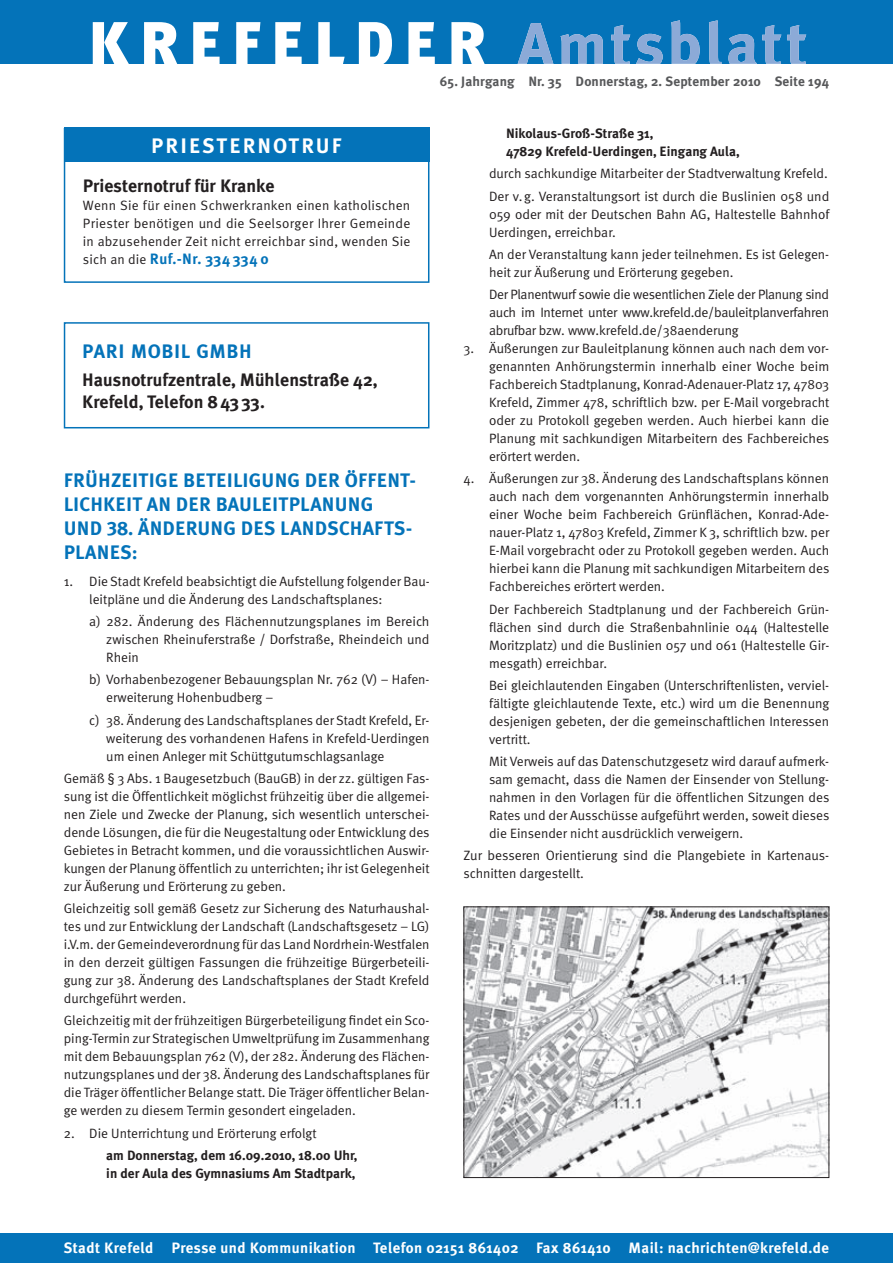
<style>
.page{position:relative;width:893px;height:1263px;background:#fff}
.page>*{position:absolute;margin:0;border:0;box-sizing:border-box;transform-origin:0 0}
.t1{font:700 21px "Meta Plus";letter-spacing:.1em;color:#fff}
.t2{font:700 19.5px/24px "Meta Plus";letter-spacing:.01em;color:#0473b9}
.t3{font:700 19.5px "Meta Plus";letter-spacing:.03em;color:#0473b9}
.t4{font:700 18px/21.6px "Meta Plus";color:#231f20}
.t5{font:700 15px "Meta Plus";letter-spacing:.025em;color:#fff}
.t6{font:700 15px "Meta Plus";letter-spacing:.035em;color:#0473b9}
.t7{font:13.5px/18px "Meta Normal";color:#231f20;text-align:justify}
.t8{font:700 13.5px/18px "Meta Plus";color:#231f20}
.t9{font:700 13.5px "Meta Plus";letter-spacing:.01em;color:#57585a}
.s1{font-family:"Meta Normal";font-weight:400;font-size:13.5px;color:#231f20}
.s2{font-family:"Meta Plus Bold Caps";font-weight:400}
</style>
<div class="page">
<div style="left:0;top:0;width:893px;height:64px;background:#0473b9"></div>
<svg style="left:93px;top:22px;width:392px;height:42px"></svg>
<svg style="left:517px;top:20px;width:289px;height:44px"></svg>
<div style="left:0;top:1233px;width:893px;height:30px;background:#0473b9"></div>
<img style="left:465px;top:908px;width:362px;height:268px">
<div style="left:463px;top:906px;width:366px;height:272px;border:1px solid #231f20"></div>
<div style="left:64px;top:128px;width:365px;height:155px;border:2px solid #0473b9"></div>
<div style="left:64px;top:128px;width:365px;height:34px;background:#0473b9"></div>
<div style="left:64px;top:322px;width:365px;height:106px;border:2px solid #0473b9"></div>
<p class="t9" style="left:440px;top:76px;width:391px">65. Jahrgang Nr. 35 Donnerstag, 2. September 2010 Seite 194</p>
<h1 class="t1" style="left:151px;top:137px;width:192px">PRIESTERNOTRUF</h1>
<h3 class="t4" style="left:83px;top:176px;width:193px">Priesternotruf für Kranke</h3>
<p class="t7" style="left:83px;top:198px;width:329px">Wenn Sie für einen Schwerkranken einen katholischen Priester benötigen und die Seelsorger Ihrer Gemeinde in abzusehender Zeit nicht erreichbar sind, wenden Sie</p>
<p class="t6" style="left:83px;top:253px;width:187px"><span class="s1">sich an die</span> Ruf.-Nr. 334 334 0</p>
<h2 class="t3" style="left:82px;top:343px;width:171px">PARI MOBIL GMBH</h2>
<h3 class="t4" style="left:82px;top:370px;width:297px">Hausnotrufzentrale, Mühlenstraße 42,<br>Krefeld, Telefon 8 43 33.</h3>
<h2 class="t2" style="left:64px;top:470px;width:354px">FRÜHZEITIGE BETEILIGUNG DER ÖFFENT-<br>LICHKEIT AN DER BAULEITPLANUNG<br>UND <span class="s2">38.</span> ÄNDERUNG DES LANDSCHAFTS-<br>PLANES:</h2>
<p class="t7" style="left:89px;top:573px;width:342px;text-indent:-26px">1. Die Stadt Krefeld beabsichtigt die Aufstellung folgender Bau&shy;leitpläne und die Änderung des Landschaftsplanes:</p>
<p class="t7" style="left:106px;top:613px;width:325px;text-indent:-17px">a) 282. Änderung des Flächennutzungsplanes im Bereich zwischen Rheinuferstraße / Dorfstraße, Rheindeich und Rhein</p>
<p class="t7" style="left:106px;top:672px;width:325px;text-indent:-17px">b) Vorhabenbezogener Bebauungsplan Nr. 762 (V) – Hafen&shy;erweiterung Hohenbudberg –</p>
<p class="t7" style="left:106px;top:712px;width:325px;text-indent:-17px">c) 38. Änderung des Landschaftsplanes der Stadt Krefeld, Er&shy;weiterung des vorhandenen Hafens in Krefeld-Uerdingen um einen Anleger mit Schüttgutumschlagsanlage</p>
<p class="t7" style="left:64px;top:770px;width:367px">Gemäß § 3 Abs. 1 Baugesetzbuch (BauGB) in der zz. gültigen Fas&shy;sung ist die Öffentlichkeit möglichst frühzeitig über die allgemei&shy;nen Ziele und Zwecke der Planung, sich wesentlich unterschei&shy;dende Lösungen, die für die Neugestaltung oder Entwicklung des Gebietes in Betracht kommen, und die voraussichtlichen Auswir&shy;kungen der Planung öffentlich zu unterrichten; ihr ist Gelegenheit zur Äußerung und Erörterung zu geben.</p>
<p class="t7" style="left:64px;top:900px;width:367px">Gleichzeitig soll gemäß Gesetz zur Sicherung des Naturhaushal&shy;tes und zur Entwicklung der Landschaft (Landschaftsgesetz – LG) i.V.m. der Gemeindeverordnung für das Land Nordrhein-Westfalen in den derzeit gültigen Fassungen die frühzeitige Bürgerbeteili&shy;gung zur 38. Änderung des Landschaftsplanes der Stadt Krefeld durchgeführt werden.</p>
<p class="t7" style="left:64px;top:1013px;width:367px">Gleichzeitig mit der frühzeitigen Bürgerbeteiligung findet ein Sco&shy;ping-Termin zur Strategischen Umweltprüfung im Zusammenhang mit dem Bebauungsplan 762 (V), der 282. Änderung des Flächen&shy;nutzungsplanes und der 38. Änderung des Landschaftsplanes für die Träger öffentlicher Belange statt. Die Träger öffentlicher Belan&shy;ge werden zu diesem Termin gesondert eingeladen.</p>
<p class="t7" style="left:64px;top:1125px;width:254px">2. Die Unterrichtung und Erörterung erfolgt</p>
<p class="t8" style="left:106px;top:1147px;width:253px">am Donnerstag, dem 16.09.2010, 18.00 Uhr, in der Aula des Gymnasiums Am Stadtpark,</p>
<p class="t8" style="left:506px;top:125px;width:235px">Nikolaus-Groß-Straße 31,<br>47829 Krefeld-Uerdingen, Eingang Aula,</p>
<p class="t7" style="left:489px;top:164px;width:342px;line-height:22.2px">durch sachkundige Mitarbeiter der Stadtverwaltung Krefeld.<br>Der v. g. Veranstaltungsort ist durch die Buslinien 058 und</p>
<p class="t7" style="left:489px;top:206px;width:342px">059 oder mit der Deutschen Bahn AG, Haltestelle Bahnhof<br>Uerdingen, erreichbar.</p>
<p class="t7" style="left:489px;top:246px;width:342px">An der Veranstaltung kann jeder teilnehmen. Es ist Gelegen&shy;heit zur Äußerung und Erörterung gegeben.</p>
<p class="t7" style="left:489px;top:286px;width:342px">Der Planentwurf sowie die wesentlichen Ziele der Planung sind auch im Internet unter www.krefeld.de/bauleitplanverfahren abrufbar bzw. www.krefeld.de/38aenderung</p>
<p class="t7" style="left:489px;top:340px;width:342px;text-indent:-26px">3. Äußerungen zur Bauleitplanung können auch nach dem vor&shy;genannten Anhörungstermin innerhalb einer Woche beim Fachbereich Stadtplanung, Konrad-Adenauer-Platz 17, 47803<br>Krefeld, Zimmer 478, schriftlich bzw. per E-Mail vorgebracht oder zu Protokoll gegeben werden. Auch hierbei kann die Planung mit sachkundigen Mitarbeitern des Fachbereiches erörtert werden.</p>
<p class="t7" style="left:489px;top:471px;width:342px;text-indent:-26px">4. Äußerungen zur 38. Änderung des Landschaftsplans können auch nach dem vorgenannten Anhörungstermin innerhalb einer Woche beim Fachbereich Grünflächen, Konrad-Ade&shy;nauer-Platz 1, 47803 Krefeld, Zimmer K 3, schriftlich bzw. per E-Mail vorgebracht oder zu Protokoll gegeben werden. Auch hierbei kann die Planung mit sachkundigen Mitarbeitern des Fachbereiches erörtert werden.</p>
<p class="t7" style="left:489px;top:601px;width:342px">Der Fachbereich Stadtplanung und der Fachbereich Grün&shy;flächen sind durch die Straßenbahnlinie 044 (Haltestelle Moritzplatz) und die Buslinien 057 und 061 (Haltestelle Gir&shy;mesgath) erreichbar.</p>
<p class="t7" style="left:489px;top:677px;width:342px">Bei gleichlautenden Eingaben (Unterschriftenlisten, verviel&shy;fältigte gleichlautende Texte, etc.) wird um die Benennung desjenigen gebeten, der die gemeinschaftlichen Interessen vertritt.</p>
<p class="t7" style="left:489px;top:753px;width:342px">Mit Verweis auf das Datenschutzgesetz wird darauf aufmerk&shy;sam gemacht, dass die Namen der Einsender von Stellung&shy;nahmen in den Vorlagen für die öffentlichen Sitzungen des Rates und der Ausschüsse aufgeführt werden, soweit dieses die Einsender nicht ausdrücklich verweigern.</p>
<p class="t7" style="left:463px;top:848px;width:367px">Zur besseren Orientierung sind die Plangebiete in Kartenaus&shy;schnitten dargestellt.</p>
<p class="t5" style="left:64px;top:1242px;width:767px">Stadt Krefeld Presse und Kommunikation Telefon 02151 861402 Fax 861410 Mail: nachrichten@krefeld.de</p>
</div>
